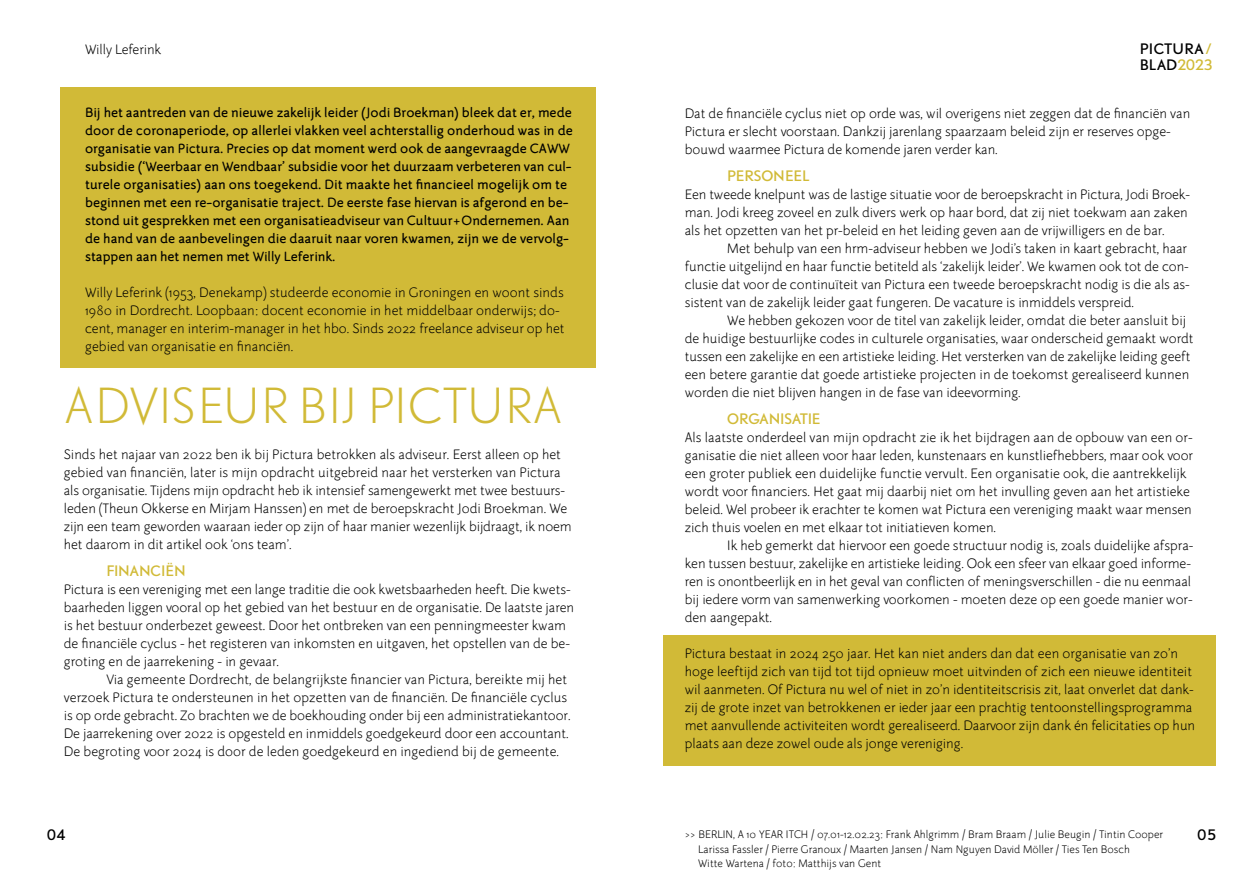
<style>
.page{position:relative;width:1259px;height:893px;background:#fff}
.page>*{position:absolute;margin:0;border:0;box-sizing:border-box;transform-origin:0 0}
.t1{font:45px "DTL Nobel T Light";letter-spacing:.01em;color:#d1ba37}
.t2{font:15px/18px "Serious Sans Pro";color:#000}
.t3{font:700 14.25px/18px "Serious Sans Pro";color:#000}
.t4{font:13.5px "DTL Nobel T";letter-spacing:-.005em;color:#d1ba37}
.t5{font:13.5px/16.2px "DTL Nobel T";letter-spacing:.015em;color:#000}
.t6{font:12px/14.4px "Serious Sans Pro";letter-spacing:.005em;color:#000}
.s1{color:#d1ba37}
</style>
<div class="page">
<div style="left:60px;top:87px;width:535px;height:281px;background:#d1ba37"></div>
<div style="left:663px;top:635px;width:553px;height:130px;background:#d1ba37"></div>
<p class="t2" style="left:85px;top:40px;width:78px">Willy Leferink</p>
<p class="t5" style="left:1140px;top:40px;width:75px">PICTURA<span class="s1">/<br></span>BLAD<span class="s1">2023</span></p>
<p class="t3" style="left:85px;top:103px;width:489px">Bij het aantreden van de nieuwe zakelijk leider (Jodi Broekman) bleek dat er, mede door de coronaperiode, op allerlei vlakken veel achterstallig onderhoud was in de organisatie van Pictura. Precies op dat moment werd ook de aangevraagde CAWW subsidie (‘Weerbaar en Wendbaar’ subsidie voor het duurzaam verbeteren van cul&shy;turele organisaties) aan ons toegekend. Dit maakte het financieel mogelijk om te beginnen met een re-organisatie traject. De eerste fase hiervan is afgerond en be&shy;stond uit gesprekken met een organisatieadviseur van Cultuur + Ondernemen. Aan de hand van de aanbevelingen die daaruit naar voren kwamen, zijn we de vervolg&shy;stappen aan het nemen met Willy Leferink.</p>
<p class="t2" style="left:85px;top:283px;width:481px">Willy Leferink (1953, Denekamp) studeerde economie in Groningen en woont sinds 1980 in Dordrecht. Loopbaan: docent economie in het middelbaar onderwijs; do&shy;cent, manager en interim-manager in het hbo. Sinds 2022 freelance adviseur op het gebied van organisatie en financiën.</p>
<h1 class="t1" style="left:64px;top:377px;width:500px">ADVISEUR BIJ PICTURA</h1>
<p class="t2" style="left:64px;top:445px;width:509px">Sinds het najaar van 2022 ben ik bij Pictura betrokken als adviseur. Eerst alleen op het gebied van financiën, later is mijn opdracht uitgebreid naar het versterken van Pictura als organisatie. Tijdens mijn opdracht heb ik intensief samengewerkt met twee bestuurs&shy;leden (Theun Okkerse en Mirjam Hanssen) en met de beroepskracht Jodi Broekman. We zijn een team geworden waaraan ieder op zijn of haar manier wezenlijk bijdraagt, ik noem het daarom in dit artikel ook ‘ons team’.</p>
<p class="t4" style="left:106px;top:562px;width:81px">FINANCIËN</p>
<p class="t2" style="left:64px;top:580px;width:512px">Pictura is een vereniging met een lange traditie die ook kwetsbaarheden heeft. Die kwets&shy;baarheden liggen vooral op het gebied van het bestuur en de organisatie. De laatste jaren is het bestuur onderbezet geweest. Door het ontbreken van een penningmeester kwam de financiële cyclus - het registeren van inkomsten en uitgaven, het opstellen van de be&shy;groting en de jaarrekening - in gevaar.</p>
<p class="t2" style="left:64px;top:670px;width:508px;text-indent:43px">Via gemeente Dordrecht, de belangrijkste financier van Pictura, bereikte mij het verzoek Pictura te ondersteunen in het opzetten van de financiën. De financiële cyclus is op orde gebracht. Zo brachten we de boekhouding onder bij een administratiekantoor.<br>De jaarrekening over 2022 is opgesteld en inmiddels goedgekeurd door een accountant.<br>De begroting voor 2024 is door de leden goedgekeurd en ingediend bij de gemeente.</p>
<p class="t2" style="left:685px;top:103px;width:507px">Dat de financiële cyclus niet op orde was, wil overigens niet zeggen dat de financiën van<br>Pictura er slecht voorstaan. Dankzij jarenlang spaarzaam beleid zijn er reserves opge&shy;bouwd waarmee Pictura de komende jaren verder kan.</p>
<p class="t4" style="left:727px;top:166px;width:83px">PERSONEEL</p>
<p class="t2" style="left:685px;top:184px;width:507px">Een tweede knelpunt was de lastige situatie voor de beroepskracht in Pictura, Jodi Broek&shy;man. Jodi kreeg zoveel en zulk divers werk op haar bord, dat zij niet toekwam aan zaken als het opzetten van het pr-beleid en het leiding geven aan de vrijwilligers en de bar.</p>
<p class="t2" style="left:685px;top:238px;width:506px;text-indent:43px">Met behulp van een hrm-adviseur hebben we Jodi’s taken in kaart gebracht, haar functie uitgelijnd en haar functie betiteld als ‘zakelijk leider’. We kwamen ook tot de con&shy;clusie dat voor de continuïteit van Pictura een tweede beroepskracht nodig is die als as&shy;sistent van de zakelijk leider gaat fungeren. De vacature is inmiddels verspreid.</p>
<p class="t2" style="left:685px;top:310px;width:510px;text-indent:43px">We hebben gekozen voor de titel van zakelijk leider, omdat die beter aansluit bij de huidige bestuurlijke codes in culturele organisaties, waar onderscheid gemaakt wordt tussen een zakelijke en een artistieke leiding. Het versterken van de zakelijke leiding geeft een betere garantie dat goede artistieke projecten in de toekomst gerealiseerd kunnen worden die niet blijven hangen in de fase van ideevorming.</p>
<p class="t4" style="left:727px;top:409px;width:94px">ORGANISATIE</p>
<p class="t2" style="left:685px;top:427px;width:510px">Als laatste onderdeel van mijn opdracht zie ik het bijdragen aan de opbouw van een or&shy;ganisatie die niet alleen voor haar leden, kunstenaars en kunstliefhebbers, maar ook voor een groter publiek een duidelijke functie vervult. Een organisatie ook, die aantrekkelijk wordt voor financiers. Het gaat mij daarbij niet om het invulling geven aan het artistieke beleid. Wel probeer ik erachter te komen wat Pictura een vereniging maakt waar mensen zich thuis voelen en met elkaar tot initiatieven komen.</p>
<p class="t2" style="left:685px;top:535px;width:510px;text-indent:43px">Ik heb gemerkt dat hiervoor een goede structuur nodig is, zoals duidelijke afspra&shy;ken tussen bestuur, zakelijke en artistieke leiding. Ook een sfeer van elkaar goed informe&shy;ren is onontbeerlijk en in het geval van conflicten of meningsverschillen - die nu eenmaal bij iedere vorm van samenwerking voorkomen - moeten deze op een goede manier wor&shy;den aangepakt.</p>
<p class="t2" style="left:685px;top:643px;width:512px">Pictura bestaat in 2024 250 jaar. Het kan niet anders dan dat een organisatie van zo’n hoge leeftijd zich van tijd tot tijd opnieuw moet uitvinden of zich een nieuwe identiteit wil aanmeten. Of Pictura nu wel of niet in zo’n identiteitscrisis zit, laat onverlet dat dank&shy;zij de grote inzet van betrokkenen er ieder jaar een prachtig tentoonstellingsprogramma met aanvullende activiteiten wordt gerealiseerd. Daarvoor zijn dank én felicitaties op hun plaats aan deze zowel oude als jonge vereniging.</p>
<p class="t5" style="left:47px;top:826px;width:21px">04</p>
<p class="t6" style="left:698px;top:827px;width:466px;text-indent:-14px">&gt;&gt; BERLIN, A 10 YEAR ITCH / 07.01-12.02.23: Frank Ahlgrimm / Bram Braam / Julie Beugin / Tintin Cooper<br>Larissa Fassler / Pierre Granoux / Maarten Jansen / Nam Nguyen David Möller / Ties Ten Bosch<br>Witte Wartena / foto: Matthijs van Gent</p>
<p class="t5" style="left:1197px;top:826px;width:21px">05</p>
</div>
